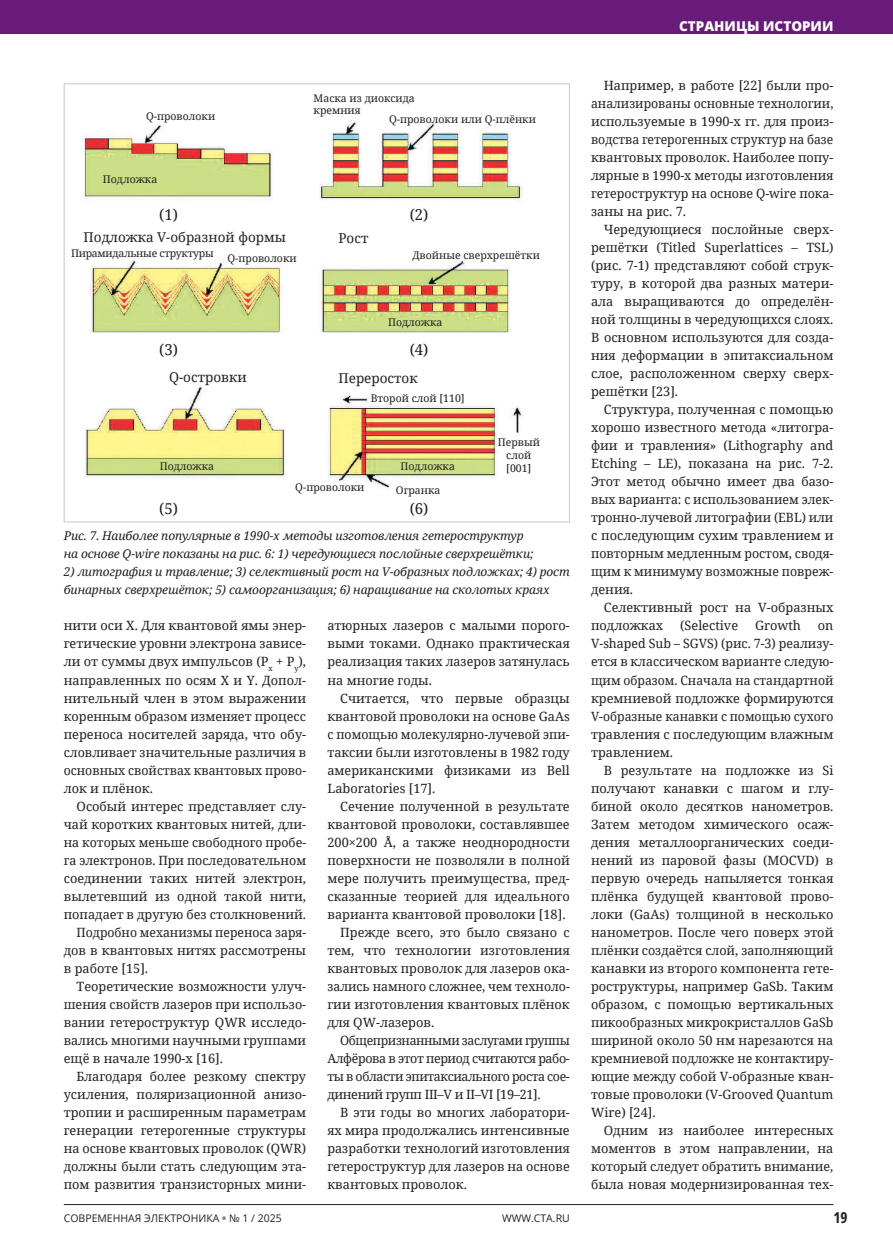
<style>
.page{position:relative;width:893px;height:1251px;background:#fff}
.page>*{position:absolute;margin:0;border:0;box-sizing:border-box;transform-origin:0 0}
.t1{font:15px "Noto Serif";color:#231f20}
.t2{font:700 15px "Open Sans Condensed";color:#231f20}
.t3{font:13.5px "Noto Serif";color:#231f20}
.t4{font:800 13.5px "Open Sans";color:#fff}
.СТАТЬЯ_Основной_текст{font:12.75px/18px "Noto Serif";color:#231f20;text-align:justify}
.СТАТЬЯ_Основной_текст-2{font:12.75px/18px "Noto Serif";color:#231f20;text-align:justify;scale:.96 1}
.СТАТЬЯ_Подрис_подпись{font:italic 12px/18px "Noto Serif";letter-spacing:-.01em;color:#231f20}
.t5{font:10.5px/12.6px "Noto Serif";color:#231f20}
.t6{font:10.5px "Open Sans";color:#231f20}
.t7{font:10.5px "Noto Serif";letter-spacing:-.025em;color:#231f20}
.s1{font-weight:800;color:#808285}
</style>
<div class="page">
<div style="left:0;top:0;width:893px;height:34px;background:#681b78"></div>
<hr style="left:64px;top:1203px;width:769px;height:1px;background:#231f20">
<img style="left:83px;top:121px;width:440px;height:368px">
<p class="t5" style="left:146px;top:110px;width:71px">Q-проволоки</p>
<p class="t5" style="left:103px;top:172px;width:56px">Подложка</p>
<p class="t5" style="left:314px;top:91px;width:103px">Маска из диоксида кремния</p>
<p class="t5" style="left:389px;top:112px;width:148px">Q-проволоки или Q-плёнки</p>
<p class="t1" style="left:159px;top:204px;width:20px">(1)</p>
<p class="t1" style="left:410px;top:204px;width:20px">(2)</p>
<p class="t3" style="left:84px;top:228px;width:204px">Подложка V-образной формы</p>
<p class="t3" style="left:338px;top:229px;width:31px">Рост</p>
<p class="t7" style="left:71px;top:246px;width:144px">Пирамидальные структуры</p>
<p class="t5" style="left:227px;top:251px;width:71px">Q-проволоки</p>
<p class="t5" style="left:412px;top:248px;width:129px">Двойные сверхрешётки</p>
<p class="t5" style="left:388px;top:315px;width:56px">Подложка</p>
<p class="t1" style="left:159px;top:339px;width:20px">(3)</p>
<p class="t1" style="left:410px;top:339px;width:20px">(4)</p>
<p class="t3" style="left:169px;top:368px;width:79px">Q-островки</p>
<p class="t3" style="left:338px;top:369px;width:81px">Переросток</p>
<p class="t5" style="left:371px;top:391px;width:95px">Второй слой [110]</p>
<p class="t5" style="left:160px;top:459px;width:56px">Подложка</p>
<p class="t5" style="left:401px;top:459px;width:56px">Подложка</p>
<p class="t5" style="left:295px;top:481px;width:71px">Q-проволоки</p>
<p class="t5" style="left:396px;top:483px;width:46px">Огранка</p>
<p class="t1" style="left:159px;top:498px;width:20px">(5)</p>
<p class="t1" style="left:410px;top:498px;width:20px">(6)</p>
<p class="t5" style="left:498px;top:435px;width:44px;text-align:center">Первый слой [001]</p>
<p class="СТАТЬЯ_Подрис_подпись" style="left:64px;top:526px;width:471px">Рис. 7. Наиболее популярные в 1990-х методы изготовления гетероструктур на основе Q-wire показаны на рис. 6: 1) чередующиеся послойные сверхрешётки;</p>
<p class="СТАТЬЯ_Подрис_подпись" style="left:64px;top:562px;width:507px">2) литография и травление; 3) селективный рост на V-образных подложках; 4) рост бинарных сверхрешёток; 5) самоорганизация; 6) наращивание на сколотых краях</p>
<p class="СТАТЬЯ_Основной_текст" style="left:64px;top:616px;width:244px">нити оси Х. Для квантовой ямы энер&shy;гетические уровни электрона зависе&shy;ли от суммы двух импульсов (P<sub>x</sub> + P<sub>y</sub>), направленных по осям Х и Y. Допол&shy;нительный член в этом выражении коренным образом изменяет процесс переноса носителей заряда, что обу&shy;словливает значительные различия в основных свойствах квантовых прово&shy;лок и плёнок.</p>
<p class="СТАТЬЯ_Основной_текст" style="left:64px;top:796px;width:244px;text-indent:13px">Особый интерес представляет слу&shy;чай коротких квантовых нитей, дли&shy;на которых меньше свободного пробе&shy;га электронов. При последовательном соединении таких нитей электрон, вылетевший из одной такой нити, попадает в другую без столкновений.</p>
<p class="СТАТЬЯ_Основной_текст-2" style="left:64px;top:922px;width:254px;text-indent:13px">Подробно механизмы переноса заря&shy;дов в квантовых нитях рассмотрены в работе [15].</p>
<p class="СТАТЬЯ_Основной_текст" style="left:64px;top:976px;width:244px;text-indent:13px">Теоретические возможности улуч&shy;шения свойств лазеров при использо&shy;вании гетероструктур QWR исследо&shy;вались многими научными группами ещё в начале 1990-х [16].</p>
<p class="СТАТЬЯ_Основной_текст" style="left:64px;top:1066px;width:244px;text-indent:13px">Благодаря более резкому спектру усиления, поляризационной анизо&shy;тропии и расширенным параметрам генерации гетерогенные структуры на основе квантовых проволок (QWR) должны были стать следующим эта&shy;пом развития транзисторных мини-</p>
<p class="СТАТЬЯ_Основной_текст" style="left:327px;top:616px;width:244px">атюрных лазеров с малыми порого&shy;выми токами. Однако практическая реализация таких лазеров затянулась на многие годы.</p>
<p class="СТАТЬЯ_Основной_текст" style="left:327px;top:688px;width:244px;text-indent:13px">Считается, что первые образцы квантовой проволоки на основе GaAs с помощью молекулярно-лучевой эпи&shy;таксии были изготовлены в 1982 году американскими физиками из Bell Laboratories [17].</p>
<p class="СТАТЬЯ_Основной_текст" style="left:327px;top:796px;width:244px;text-indent:13px">Сечение полученной в результате квантовой проволоки, составлявшее 200×200 Å, а также неоднородности поверхности не позволяли в полной мере получить преимущества, пред&shy;сказанные теорией для идеального варианта квантовой проволоки [18].</p>
<p class="СТАТЬЯ_Основной_текст" style="left:327px;top:922px;width:244px;text-indent:13px">Прежде всего, это было связано с тем, что технологии изготовления квантовых проволок для лазеров ока&shy;зались намного сложнее, чем техноло&shy;гии изготовления квантовых плёнок для QW-лазеров.</p>
<p class="СТАТЬЯ_Основной_текст-2" style="left:327px;top:1030px;width:254px;text-indent:13px">Общепризнанными заслугами группы Алфёрова в этот период считаются рабо&shy;ты в области эпитаксиального роста сое&shy;динений групп III–V и II–VI [19–21].</p>
<p class="СТАТЬЯ_Основной_текст" style="left:327px;top:1102px;width:244px;text-indent:13px">В эти годы во многих лаборатори&shy;ях мира продолжались интенсивные разработки технологий изготовления гетероструктур для лазеров на основе квантовых проволок.</p>
<p class="t4" style="left:679px;top:17px;width:156px">СТРАНИЦЫ ИСТОРИИ</p>
<p class="СТАТЬЯ_Основной_текст" style="left:591px;top:76px;width:244px;text-indent:13px">Например, в работе [22] были про&shy;анализированы основные технологии, используемые в 1990-х гг. для произ&shy;водства гетерогенных структур на базе квантовых проволок. Наиболее попу&shy;лярные в 1990-х методы изготовления гетероструктур на основе Q-wire пока&shy;заны на рис. 7.</p>
<p class="СТАТЬЯ_Основной_текст" style="left:591px;top:220px;width:244px;text-indent:13px">Чередующиеся послойные сверх&shy;решётки (Titled Superlattices – TSL) (рис. 7-1) представляют собой струк&shy;туру, в которой два разных матери&shy;ала выращиваются до определён&shy;ной толщины в чередующихся слоях.<br>В основном используются для созда&shy;ния деформации в эпитаксиальном слое, расположенном сверху сверх&shy;решётки [23].</p>
<p class="СТАТЬЯ_Основной_текст" style="left:591px;top:400px;width:244px;text-indent:13px">Структура, полученная с помощью хорошо известного метода «литогра&shy;фии и травления» (Lithography and Etching – LE), показана на рис. 7-2.<br>Этот метод обычно имеет два базо&shy;вых варианта: с использованием элек&shy;тронно-лучевой литографии (EBL) или с последующим сухим травлением и повторным медленным ростом, сводя&shy;щим к минимуму возможные повреж&shy;дения.</p>
<p class="СТАТЬЯ_Основной_текст" style="left:591px;top:598px;width:244px;text-indent:13px">Селективный рост на V-образных подложках</p>
<p class="СТАТЬЯ_Основной_текст" style="left:680px;top:616px;width:59px">(Selective</p>
<p class="СТАТЬЯ_Основной_текст" style="left:755px;top:616px;width:48px">Growth</p>
<p class="СТАТЬЯ_Основной_текст" style="left:591px;top:616px;width:244px;text-indent:227px">on V-shaped Sub – SGVS) (рис. 7-3) реализу&shy;ется в классическом варианте следую&shy;щим образом. Сначала на стандартной кремниевой подложке формируются V-образные канавки с помощью сухого травления с последующим влажным травлением.</p>
<p class="СТАТЬЯ_Основной_текст" style="left:591px;top:760px;width:244px;text-indent:13px">В результате на подложке из Si получают канавки с шагом и глу&shy;биной около десятков нанометров.<br>Затем методом химического осаж&shy;дения металлоорганических соеди&shy;нений из паровой фазы (MOCVD) в первую очередь напыляется тонкая плёнка будущей квантовой прово&shy;локи (GaAs) толщиной в несколько нанометров. После чего поверх этой плёнки создаётся слой, заполняющий канавки из второго компонента гете&shy;роструктуры, например GaSb. Таким образом, с помощью вертикальных пикообразных микрокристаллов GaSb шириной около 50 нм нарезаются на кремниевой подложке не контактиру&shy;ющие между собой V-образные кван&shy;товые проволоки (V-Grooved Quantum Wire) [24].</p>
<p class="СТАТЬЯ_Основной_текст" style="left:591px;top:1120px;width:244px;text-indent:13px">Одним из наиболее интересных моментов в этом направлении, на который следует обратить внимание, была новая модернизированная тех-</p>
<p class="t6" style="left:64px;top:1210px;width:220px">СОВРЕМЕННАЯ ЭЛЕКТРОНИКА <span class="s1">•</span> № 1 / 2025</p>
<p class="t6" style="left:502px;top:1210px;width:69px">WWW.CTA.RU</p>
<p class="t2" style="left:833px;top:1207px;width:16px">19</p>
</div>
